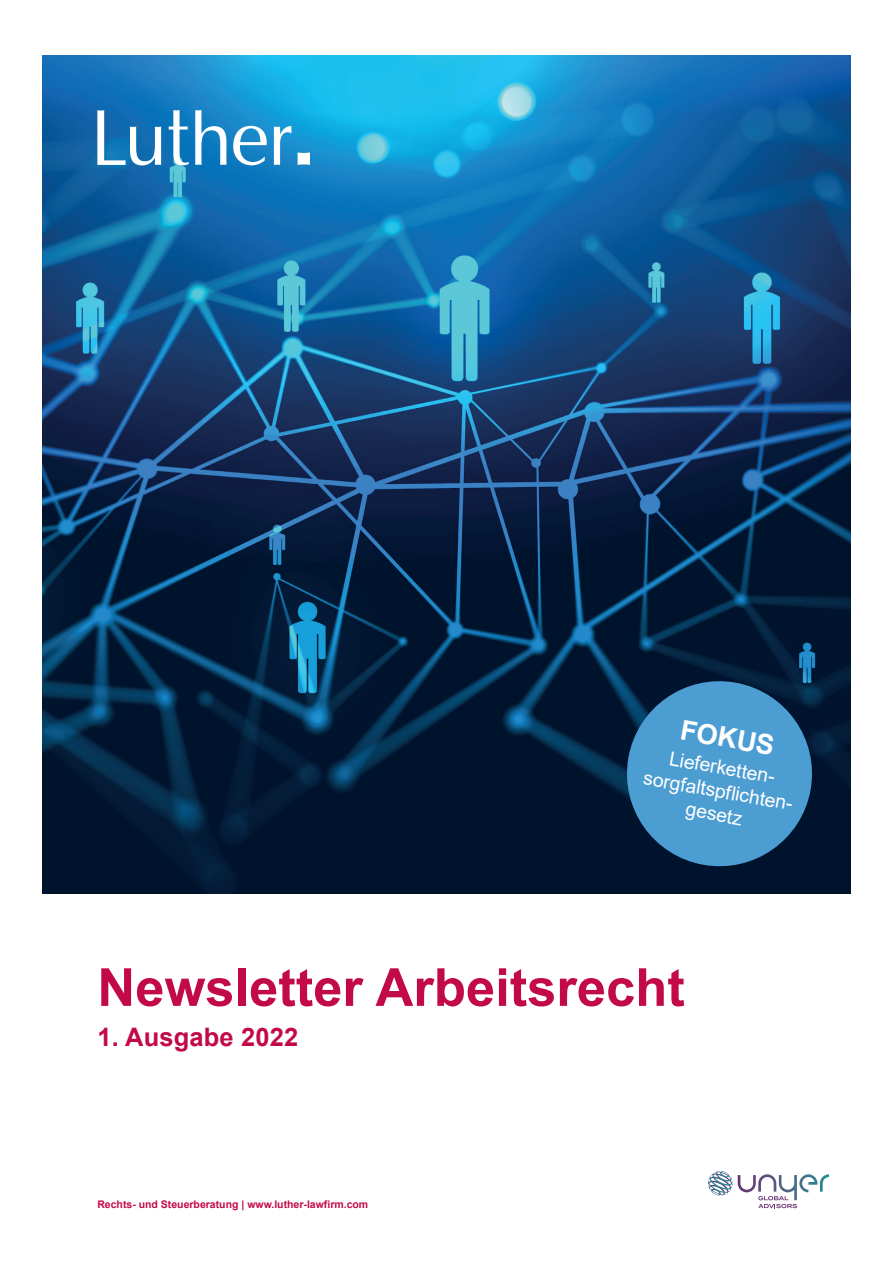
<style>
.page{position:relative;width:893px;height:1263px;background:#fff}
.page>*{position:absolute;margin:0;border:0;box-sizing:border-box;transform-origin:0 0}
.t1{font:700 52.5px "Arial";color:#c30a49}
.t2{font:700 27.45px "Arial";color:#fff}
.t3{font:700 25.5px "Arial";letter-spacing:.005em;color:#c30a49}
.t4{font:19.5px/23.4px "Arial";color:#fff;text-align:center}
.t5{font:700 10.5px "Arial";color:#c30a49}
</style>
<div class="page">
<img style="left:43px;top:55px;width:807px;height:838px">
<svg style="left:298px;top:152px;width:12px;height:13px"></svg>
<svg style="left:233px;top:126px;width:34px;height:39px"></svg>
<svg style="left:97px;top:110px;width:64px;height:55px"></svg>
<svg style="left:195px;top:110px;width:31px;height:55px"></svg>
<svg style="left:169px;top:110px;width:20px;height:55px"></svg>
<svg style="left:274px;top:126px;width:17px;height:39px"></svg>
<svg style="left:708px;top:1171px;width:121px;height:37px"></svg>
<svg style="left:619px;top:674px;width:200px;height:200px;background:#33729f"></svg>
<h2 class="t2" style="left:684px;top:710px;width:96px;rotate:10deg">FOKUS</h2>
<h3 class="t4" style="left:650px;top:743px;width:156px;rotate:10deg">Lieferketten&shy;sorgfaltspflichten&shy;gesetz</h3>
<h1 class="t1" style="left:97px;top:950px;width:589px">Newsletter Arbeitsrecht</h1>
<h3 class="t3" style="left:97px;top:1019px;width:202px">1. Ausgabe 2022</h3>
<p class="t5" style="left:97px;top:1197px;width:272px">Rechts- und Steuerberatung | www.luther-lawfirm.com</p>
</div>
